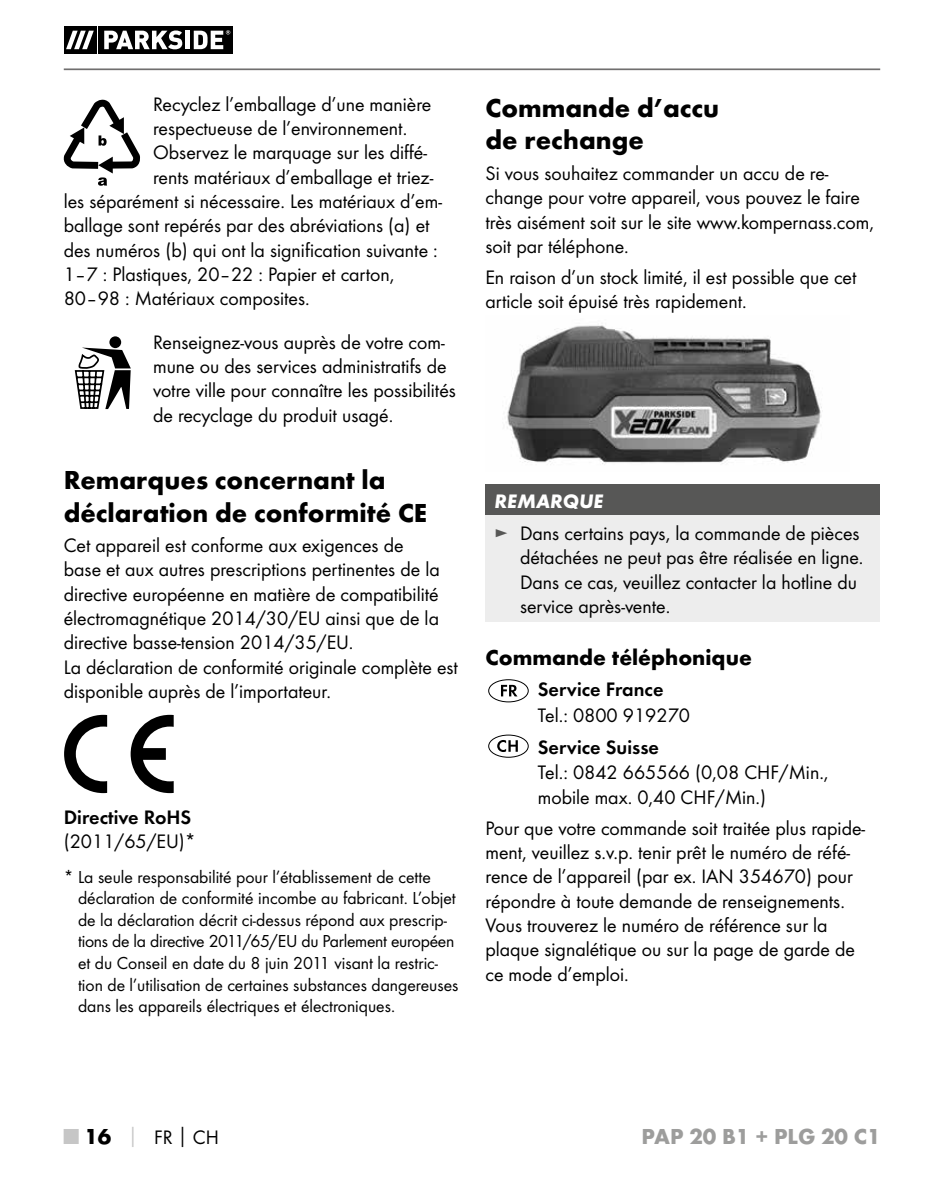
<style>
.page{position:relative;width:944px;height:1180px;background:#fff}
.page>*{position:absolute;margin:0;border:0;box-sizing:border-box;transform-origin:0 0}
.t1{font:700 27px/32.4px "Futura";color:#000}
.t2{font:700 22.5px "Futura";color:#000}
.t3{font:700 22.5px "Futura";color:#9d9d9c}
.t4{font:20.25px/24.3px "Futura Boo";color:#000}
.t5{font:20.25px "Futura Dem";color:#000}
.t6{font:italic 700 20.25px "Futura";color:#fff}
.t7{font:18px/21.6px "Futura Boo";color:#000}
.s1{color:#575756}
.s2{font-family:"Futura";font-weight:700;font-size:22.5px;color:#c6c6c6}
.s3{font-family:"Futura";font-weight:700;font-size:22.5px}
.s4{font-family:"Futura";font-weight:700;color:#c6c6c6}
.s5{font-family:"Futura";font-weight:700}
</style>
<div class="page">
<hr style="left:64px;top:68px;width:816px;height:2px;background:#706f6f">
<div style="left:64px;top:26px;width:32px;height:28px;background:#000"></div>
<div style="left:98px;top:26px;width:135px;height:28px;background:#000"></div>
<svg style="left:66px;top:31px;width:28px;height:18px"></svg>
<svg style="left:104px;top:31px;width:78px;height:18px"></svg>
<div style="left:185px;top:31px;width:5px;height:18px;background:#fff"></div>
<svg style="left:194px;top:30px;width:36px;height:19px"></svg>
<svg style="left:64px;top:100px;width:76px;height:86px"></svg>
<div style="left:109px;top:336px;width:12px;height:12px;background:#000;border-radius:50%"></div>
<svg style="left:75px;top:348px;width:56px;height:61px"></svg>
<svg style="left:64px;top:715px;width:43px;height:78px"></svg>
<svg style="left:131px;top:715px;width:43px;height:78px"></svg>
<img style="left:506px;top:325px;width:316px;height:139px">
<div style="left:485px;top:484px;width:395px;height:32px;background:#575756"></div>
<div style="left:485px;top:516px;width:395px;height:106px;background:#ededed"></div>
<div style="left:488px;top:679px;width:41px;height:23px;border:1px solid #000;border-radius:50%"></div>
<svg style="left:501px;top:685px;width:16px;height:11px"></svg>
<div style="left:488px;top:735px;width:41px;height:23px;border:1px solid #000;border-radius:50%"></div>
<svg style="left:497px;top:740px;width:21px;height:12px"></svg>
<p class="t4" style="left:153px;top:92px;width:280px">Recyclez l’emballage d’une manière</p>
<p class="t4" style="left:153px;top:116px;width:253px">respectueuse de l’environnement.</p>
<p class="t4" style="left:153px;top:140px;width:275px">Observez le marquage sur les diffé-</p>
<p class="t4" style="left:153px;top:165px;width:282px">rents matériaux d’emballage et triez-</p>
<p class="t4" style="left:64px;top:189px;width:380px">les séparément si nécessaire. Les matériaux d’em-</p>
<p class="t4" style="left:64px;top:213px;width:367px">ballage sont repérés par des abréviations (a) et</p>
<p class="t4" style="left:64px;top:238px;width:375px">des numéros (b) qui ont la signification suivante :</p>
<p class="t4" style="left:64px;top:262px;width:332px">1–7 : Plastiques, 20–22 : Papier et carton,</p>
<p class="t4" style="left:64px;top:286px;width:245px">80–98 : Matériaux composites.</p>
<p class="t4" style="left:153px;top:330px;width:304px">Renseignez-vous auprès de votre com&shy;mune ou des services administratifs de votre ville pour connaître les possibilités de recyclage du produit usagé.</p>
<h1 class="t1" style="left:64px;top:463px;width:365px">Remarques concernant la déclaration de conformité CE</h1>
<p class="t4" style="left:64px;top:533px;width:396px">Cet appareil est conforme aux exigences de<br>base et aux autres prescriptions pertinentes de la directive européenne en matière de compatibilité électromagnétique 2014/30/EU ainsi que de la directive basse-tension 2014/35/EU.<br>La déclaration de conformité originale complète est disponible auprès de l’importateur.</p>
<p class="t5" style="left:64px;top:805px;width:129px">Directive RoHS</p>
<p class="t4" style="left:64px;top:829px;width:134px">(2011/65/EU)*</p>
<p class="t7" style="left:78px;top:866px;width:382px;text-indent:-14px">* La seule responsabilité pour l’établissement de cette déclaration de conformité incombe au fabricant. L’objet de la déclaration décrit ci-dessus répond aux prescrip&shy;tions de la directive 2011/65/EU du Parlement européen et du Conseil en date du 8 juin 2011 visant la restric&shy;tion de l’utilisation de certaines substances dangereuses dans les appareils électriques et électroniques.</p>
<h1 class="t1" style="left:485px;top:91px;width:235px">Commande d’accu de rechange</h1>
<p class="t4" style="left:485px;top:161px;width:390px">Si vous souhaitez commander un accu de re&shy;change pour votre appareil, vous pouvez le faire très aisément soit sur le site www.kompernass.com, soit par téléphone.</p>
<p class="t4" style="left:485px;top:265px;width:372px">En raison d’un stock limité, il est possible que cet article soit épuisé très rapidement.</p>
<p class="t6" style="left:494px;top:488px;width:110px">REMARQUE</p>
<p class="t4" style="left:520px;top:521px;width:342px;text-indent:-26px"><span class="s1">►</span> Dans certains pays, la commande de pièces détachées ne peut pas être réalisée en ligne.<br>Dans ce cas, veuillez contacter la hotline du service après-vente.</p>
<p class="t2" style="left:485px;top:643px;width:268px">Commande téléphonique</p>
<p class="t5" style="left:538px;top:678px;width:127px">Service France</p>
<p class="t4" style="left:538px;top:703px;width:154px">Tel.: 0800 919270</p>
<p class="t5" style="left:538px;top:735px;width:123px">Service Suisse</p>
<p class="t4" style="left:538px;top:759px;width:292px;line-height:25.2px">Tel.: 0842 665566 (0,08 CHF/Min., mobile max. 0,40 CHF/Min.)</p>
<p class="t4" style="left:485px;top:816px;width:381px">Pour que votre commande soit traitée plus rapide&shy;ment, veuillez s.v.p. tenir prêt le numéro de réfé&shy;rence de l’appareil (par ex. IAN 354670) pour répondre à toute demande de renseignements.<br>Vous trouverez le numéro de référence sur la plaque signalétique ou sur la page de garde de ce mode d’emploi.</p>
<p class="t4" style="left:64px;top:1125px;width:157px"><span class="s2">■</span> <span class="s3">16</span> <span class="s4">│</span> FR<span class="s5">│</span>CH</p>
<p class="t3" style="left:642px;top:1123px;width:240px">PAP 20 B1 + PLG 20 C1</p>
</div>
